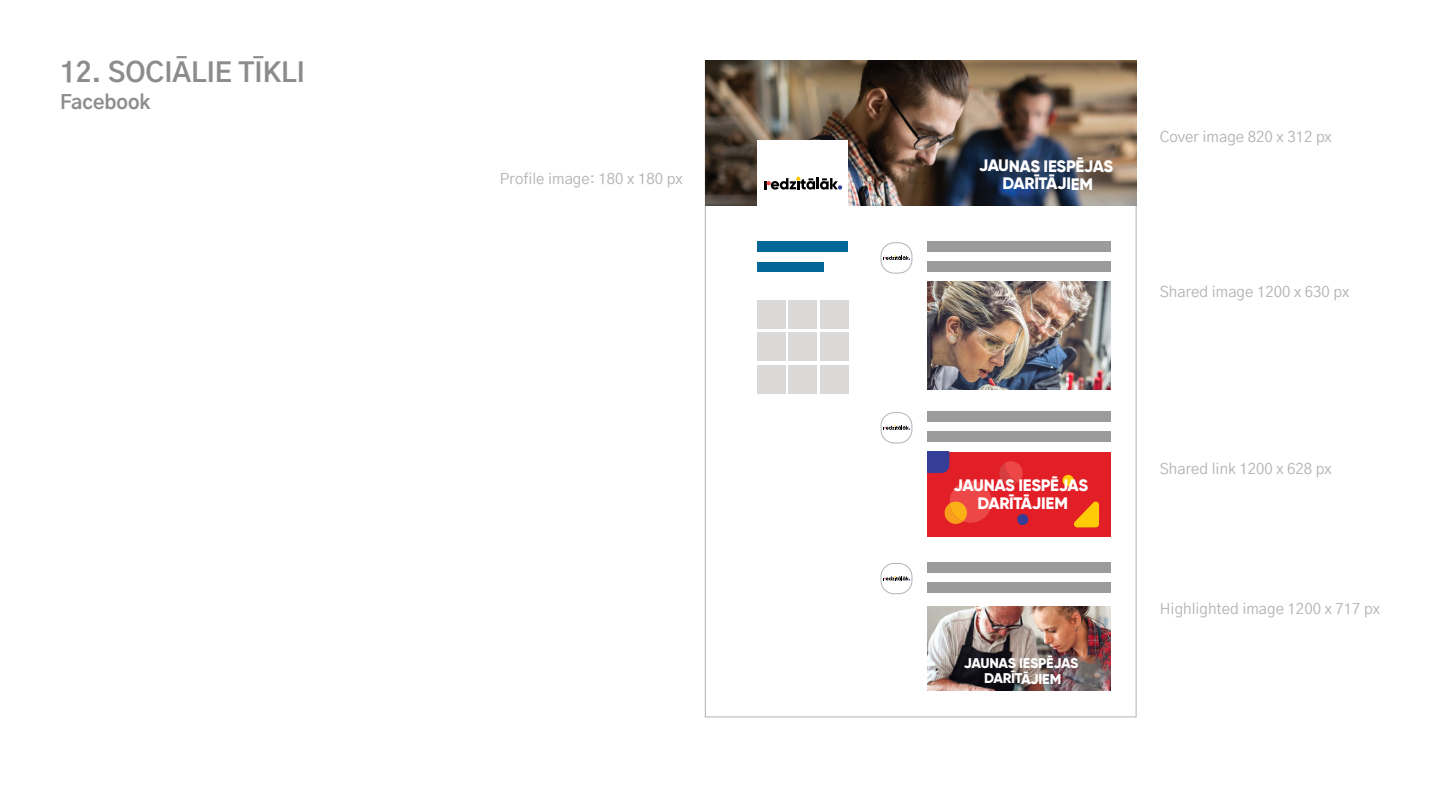
<style>
.page{position:relative;width:1440px;height:810px;background:#fff}
.page>*{position:absolute;margin:0;border:0;box-sizing:border-box;transform-origin:0 0}
.t1{font:700 27px "Gothic A1";color:#8c8c8c}
.t2{font:700 19.5px "Gothic A1";color:#8c8c8c}
.t3{font:800 16.58px/17.9px "Gilroy";letter-spacing:-.025em;color:#fff;text-align:center}
.t4{font:15px "Gothic A1";color:#b3b3b3}
.t5{font:800 14.17px/15.2px "Gilroy";letter-spacing:-.025em;color:#fff;text-align:center}
</style>
<div class="page">
<img style="left:705px;top:60px;width:431px;height:145px">
<div style="left:757px;top:241px;width:90px;height:10px;background:#036898"></div>
<div style="left:757px;top:263px;width:67px;height:9px;background:#036898"></div>
<div style="left:757px;top:300px;width:28px;height:28px;background:#dad9d8"></div>
<div style="left:788px;top:300px;width:29px;height:28px;background:#dad9d8"></div>
<div style="left:820px;top:300px;width:29px;height:28px;background:#dad9d8"></div>
<div style="left:927px;top:242px;width:184px;height:10px;background:#9b9b9b"></div>
<div style="left:927px;top:262px;width:184px;height:10px;background:#9b9b9b"></div>
<div style="left:927px;top:412px;width:184px;height:10px;background:#9b9b9b"></div>
<div style="left:927px;top:432px;width:184px;height:10px;background:#9b9b9b"></div>
<div style="left:927px;top:452px;width:184px;height:84px;background:#e21e26"></div>
<div style="left:927px;top:563px;width:184px;height:10px;background:#9b9b9b"></div>
<div style="left:927px;top:583px;width:184px;height:10px;background:#9b9b9b"></div>
<img style="left:927px;top:606px;width:184px;height:85px">
<div style="left:757px;top:332px;width:28px;height:29px;background:#dad9d8"></div>
<div style="left:788px;top:332px;width:29px;height:29px;background:#dad9d8"></div>
<div style="left:820px;top:332px;width:29px;height:29px;background:#dad9d8"></div>
<div style="left:757px;top:365px;width:28px;height:28px;background:#dad9d8"></div>
<div style="left:788px;top:365px;width:29px;height:28px;background:#dad9d8"></div>
<div style="left:820px;top:365px;width:29px;height:28px;background:#dad9d8"></div>
<div style="left:757px;top:140px;width:90px;height:88px;background:#fff"></div>
<svg style="left:764px;top:177px;width:78px;height:13px"></svg>
<div style="left:881px;top:243px;width:31px;height:30px;border:1px solid #b3b3b3;border-radius:13px"></div>
<svg style="left:883px;top:255px;width:27px;height:5px"></svg>
<div style="left:881px;top:412px;width:31px;height:31px;border:1px solid #b3b3b3;border-radius:13px"></div>
<svg style="left:883px;top:425px;width:27px;height:5px"></svg>
<div style="left:881px;top:563px;width:31px;height:31px;border:1px solid #b3b3b3;border-radius:13px"></div>
<svg style="left:883px;top:576px;width:27px;height:5px"></svg>
<img style="left:927px;top:282px;width:184px;height:108px">
<div style="left:1017px;top:514px;width:11px;height:11px;background:#343e97;border-radius:50%"></div>
<div style="left:1062px;top:475px;width:12px;height:11px;background:#ffcb04;border-radius:50%"></div>
<div style="left:950px;top:481px;width:42px;height:42px;background:#ee4747;border-radius:50%"></div>
<svg style="left:945px;top:502px;width:22px;height:22px"></svg>
<svg style="left:999px;top:461px;width:24px;height:24px"></svg>
<svg style="left:1073px;top:501px;width:26px;height:26px"></svg>
<svg style="left:927px;top:452px;width:22px;height:21px"></svg>
<h1 class="t1" style="left:60px;top:50px;width:246px">12. SOCIĀLIE TĪKLI</h1>
<h2 class="t2" style="left:60px;top:86px;width:92px">Facebook</h2>
<p class="t4" style="left:500px;top:168px;width:184px">Profile image: 180 x 180 px</p>
<p class="t3" style="left:979px;top:157px;width:136px">JAUNAS IESPĒJAS<br>DARĪTĀJIEM</p>
<p class="t4" style="left:1160px;top:126px;width:173px">Cover image 820 x 312 px</p>
<p class="t4" style="left:1160px;top:281px;width:191px">Shared image 1200 x 630 px</p>
<p class="t3" style="left:954px;top:476px;width:136px">JAUNAS IESPĒJAS<br>DARĪTĀJIEM</p>
<p class="t5" style="left:964px;top:656px;width:116px">JAUNAS IESPĒJAS<br>DARĪTĀJIEM</p>
<p class="t4" style="left:1160px;top:457px;width:173px">Shared link 1200 x 628 px</p>
<p class="t4" style="left:1160px;top:597px;width:222px">Highlighted image 1200 x 717 px</p>
</div>
